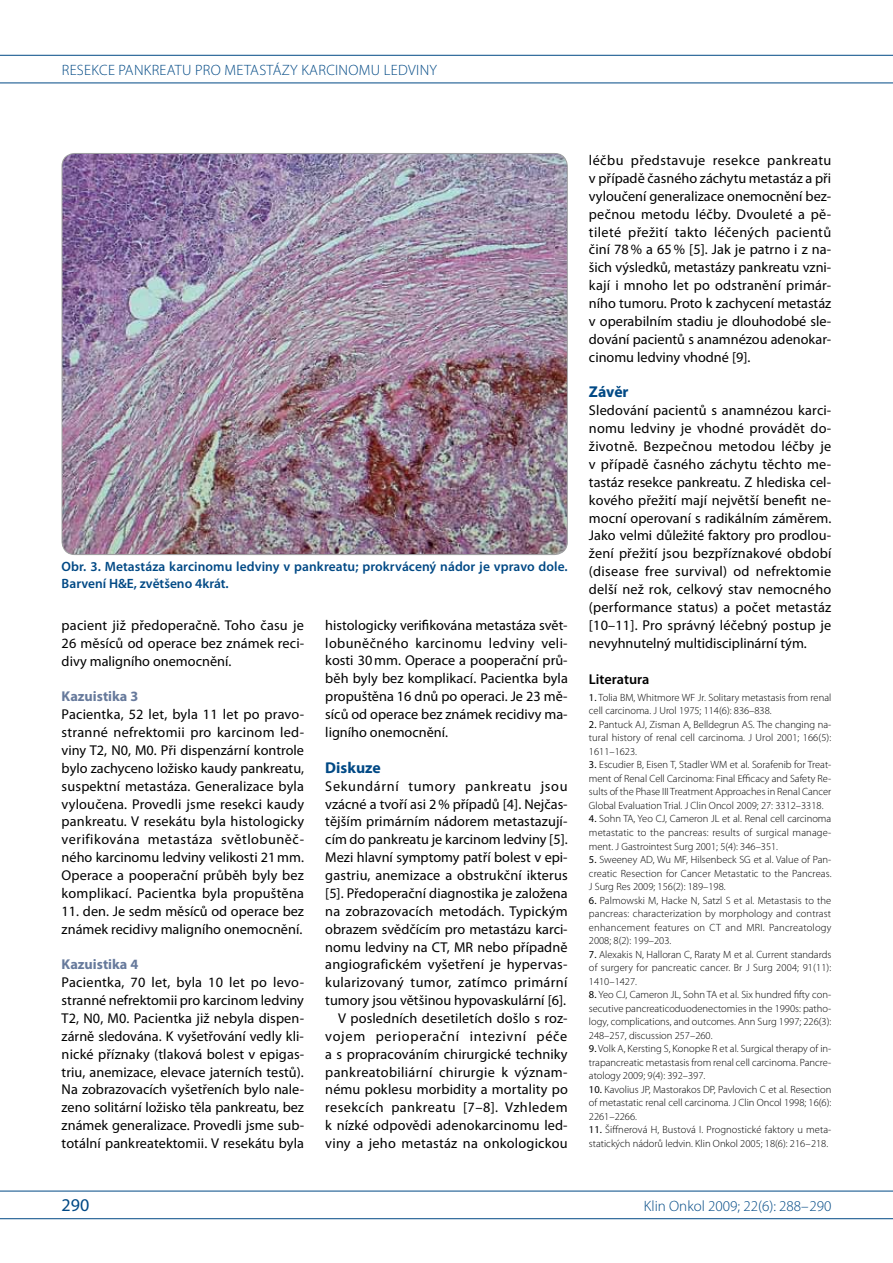
<style>
.page{position:relative;width:893px;height:1263px;background:#fff}
.page>*{position:absolute;margin:0;border:0;box-sizing:border-box;transform-origin:0 0}
.t1{font:18px "Myriad Pro";color:#004985}
.t2{font:700 15.75px "Myriad Pro";color:#004985}
.t3{font:300 15px "Myriad Pro";color:#004985}
.t4{font:14.25px/17.9px "Myriad Pro";letter-spacing:.01em;color:#000;text-align:justify}
.t5{font:700 14.25px "Myriad Pro";color:#677a9c}
.t6{font:600 14.25px "Myriad Pro";letter-spacing:-.005em;color:#000}
.t7{font:600 13.5px/16.5px "Myriad Pro";letter-spacing:.005em;color:#004985}
.t8{font:300 10.5px/13.5px "Myriad Pro";color:#000;text-align:justify}
.s1{font-weight:400}
</style>
<div class="page">
<hr style="left:0;top:55px;width:893px;height:1px;background:#004985">
<hr style="left:0;top:83px;width:893px;height:1px;background:#004985">
<hr style="left:0;top:1191px;width:893px;height:1px;background:#004985">
<hr style="left:0;top:1218px;width:893px;height:1px;background:#004985">
<img style="left:62px;top:153px;width:505px;height:402px">
<p class="t3" style="left:62px;top:61px;width:31px">Resekce</p>
<p class="t3" style="left:119px;top:61px;width:25px">pankre</p>
<p class="t3" style="left:167px;top:61px;width:38px">atu pro</p>
<p class="t3" style="left:225px;top:61px;width:104px">metastázy karcinomu</p>
<p class="t3" style="left:384px;top:61px;width:9px">ledvin</p>
<p class="t3" style="left:430px;top:61px;width:8px">y</p>
<p class="t7" style="left:62px;top:558px;width:508px">Obr. 3. Metastáza karcinomu ledviny v pankreatu; prokrvácený nádor je vpravo dole.<br>Barvení H&amp;E, zvětšeno 4krát.</p>
<p class="t4" style="left:62px;top:616px;width:244px">pacient již předoperačně. Toho času je 26 měsíců od operace bez známek reci‑ divy maligního onemocnění.</p>
<p class="t5" style="left:62px;top:687px;width:78px">Kazuistika 3</p>
<p class="t4" style="left:62px;top:705px;width:244px">Pacientka, 52 let, byla 11 let po pravo‑ stranné nefrektomii pro karcinom led‑ viny T2, N0, M0. Při dispenzární kontrole bylo zachyceno ložisko kaudy pankreatu, suspektní metastáza. Generalizace byla vyloučena. Provedli jsme resekci kaudy pankreatu. V resekátu byla histologicky verifikována metastáza světlobuněč‑ ného karcinomu ledviny velikosti 21mm.<br>Operace a pooperační průběh byly bez komplikací. Pacientka byla propuštěna</p>
<p class="t4" style="left:62px;top:902px;width:244px">11. den. Je sedm měsíců od operace bez známek recidivy maligního onemocnění.</p>
<p class="t5" style="left:62px;top:955px;width:78px">Kazuistika 4</p>
<p class="t4" style="left:62px;top:973px;width:244px">Pacientka, 70 let, byla 10 let po levo‑ stranné nefrektomii pro karcinom ledviny T2, N0, M0. Pacientka již nebyla dispen‑ zárně sledována. K vyšetřování vedly kli‑ nické příznaky (tlaková bolest v epigas&shy;triu, anemizace, elevace jaterních testů).<br>Na zobrazovacích vyšetřeních bylo nale‑ zeno solitární ložisko těla pankreatu, bez známek generalizace. Provedli jsme sub‑ totální pankreatektomii. V resekátu byla</p>
<p class="t1" style="left:62px;top:1194px;width:29px">290</p>
<p class="t4" style="left:325px;top:616px;width:244px">histologicky verifikována metastáza svět‑ lobuněčného karcinomu ledviny veli‑ kosti 30mm. Operace a pooperační prů‑ běh byly bez komplikací. Pacientka byla propuštěna 16 dnů po operaci. Je 23 mě‑ síců od operace bez známek recidivy ma‑ ligního onemocnění.</p>
<p class="t2" style="left:325px;top:757px;width:57px">Diskuze</p>
<p class="t4" style="left:325px;top:777px;width:244px;text-align:right">Sekundární tumory pankreatu jsou vzácné a tvoří asi 2% případů [4]. Nejčas‑ tějším primárním nádorem metastazují‑ cím do pankreatu je karcinom ledviny [5].<br>Mezi hlavní symptomy patří bolest v epi‑ gastriu, anemizace a obstrukční ikterus [5]. Předoperační diagnostika je založena na zobrazovacích metodách. Typickým obrazem svědčícím pro metastázu karci‑ nomu ledviny na CT, MR nebo případně angiografickém vyšetření je hypervas‑ kularizovaný tumor, zatímco primární tumory jsou většinou hypovaskulární [6].<br>V posledních desetiletích došlo s roz‑ vojem perioperační intezivní péče a s propracováním chirurgické techniky pankreatobiliární chirurgie k význam‑ nému poklesu morbidity a mortality po resekcích pankreatu [7–8]. Vzhledem k nízké odpovědi adenokarcinomu led‑ viny a jeho metastáz na onkologickou</p>
<p class="t4" style="left:589px;top:151px;width:244px">léčbu představuje resekce pankreatu v případě časného záchytu metastáz a při vyloučení generalizace onemocnění bez‑ pečnou metodu léčby. Dvouleté a pě‑ tileté přežití takto léčených pacientů činí 78% a 65% [5]. Jak je patrno i z na‑ šich výsledků, metastázy pankreatu vzni‑ kají i mnoho let po odstranění primár‑ ního tumoru. Proto k zachycení metastáz v operabilním stadiu je dlouhodobé sle‑ dování pacientů s anamnézou adenokar‑ cinomu ledviny vhodné [9].</p>
<p class="t2" style="left:589px;top:382px;width:41px">Závěr</p>
<p class="t4" style="left:589px;top:401px;width:244px">Sledování pacientů s anamnézou karci‑ nomu ledviny je vhodné provádět do‑ životně. Bezpečnou metodou léčby je v případě časného záchytu těchto me‑ tastáz resekce pankreatu. Z hlediska cel‑ kového přežití mají největší benefit ne‑ mocní operovaní s radikálním záměrem.<br>Jako velmi důležité faktory pro prodlou‑ žení přežití jsou bezpříznakové období (disease free survival) od nefrektomie delší než rok, celkový stav nemocného (performance status) a počet metastáz [10–11]. Pro správný léčebný postup je nevyhnutelný multidisciplinární tým.</p>
<p class="t6" style="left:589px;top:670px;width:62px">Literatura</p>
<p class="t8" style="left:589px;top:691px;width:244px"><span class="s1">1.</span> Tolia BM, Whitmore WF Jr. Solitary metastasis from renal cell carcinoma. J Urol 1975; 114(6): 836–838.</p>
<p class="t8" style="left:589px;top:718px;width:244px"><span class="s1">2.</span> Pantuck AJ, Zisman A, Belldegrun AS. The changing na‑ tural history of renal cell carcinoma. J Urol 2001; 166(5):<br>1611–1623.</p>
<p class="t8" style="left:589px;top:758px;width:244px"><span class="s1">3.</span> Escudier B, Eisen T, Stadler WM et al. Sorafenib for Treat‑ ment of Renal Cell Carcinoma: Final Efficacy and Safety Re‑ sults of the Phase III Treatment Approaches in Renal Cancer Global Evaluation Trial. J Clin Oncol 2009; 27: 3312–3318.</p>
<p class="t8" style="left:589px;top:812px;width:244px"><span class="s1">4.</span> Sohn TA, Yeo CJ, Cameron JL et al. Renal cell carcinoma metastatic to the pancreas: results of surgical manage‑ ment. J Gastrointest Surg 2001; 5(4): 346–351.</p>
<p class="t8" style="left:589px;top:853px;width:244px"><span class="s1">5.</span> Sweeney AD, Wu MF, H ilsenbeck SG et al. Value of Pan‑ creatic Resection for Cancer Metastatic to the Pancreas.<br>J S urg Res 2009; 156(2): 189–198.</p>
<p class="t8" style="left:589px;top:893px;width:244px"><span class="s1">6.</span> Palmowski M, Hacke N, Satzl S et al. Metastasis to the pancreas: characterization by morphology and contrast enhancement features on CT and MRI. Pancreatology 2008; 8(2): 199–203.</p>
<p class="t8" style="left:589px;top:947px;width:244px"><span class="s1">7.</span> Alexakis N, Halloran C, Raraty M et al. Current standards of surgery for pancreatic cancer. Br J Surg 2004; 91(11):<br>1410–1427.</p>
<p class="t8" style="left:589px;top:988px;width:244px"><span class="s1">8.</span> Yeo CJ, Cameron JL, Sohn TA et al. Six hundred fifty con‑ secutive pancreaticoduodenectomies in the 1990s: patho‑ logy, complications, and outcomes. Ann Surg 1997; 226(3):<br>248–257, discussion 257–260.</p>
<p class="t8" style="left:589px;top:1042px;width:244px"><span class="s1">9.</span> Volk A, Kersting S, Konopke R et al. Surgical therapy of in‑ trapancreatic metastasis from renal cell carcinoma. Pancre‑ atology 2009; 9(4): 392–397.</p>
<p class="t8" style="left:589px;top:1083px;width:244px"><span class="s1">10.</span> Kavolius JP, Mastorakos DP, Pavlovich C et al. Resection of metastatic renal cell carcinoma. J Clin Oncol 1998; 16(6):<br>2261–2266.</p>
<p class="t8" style="left:589px;top:1123px;width:244px"><span class="s1">11.</span> Šiffnerová H, Bustová I. Prognostické faktory u meta‑ statických nádorů ledvin. Klin Onkol 2005; 18(6): 216–218.</p>
<p class="t3" style="left:644px;top:1197px;width:189px">Klin Onkol 2009; 22(6): 288–290</p>
</div>
